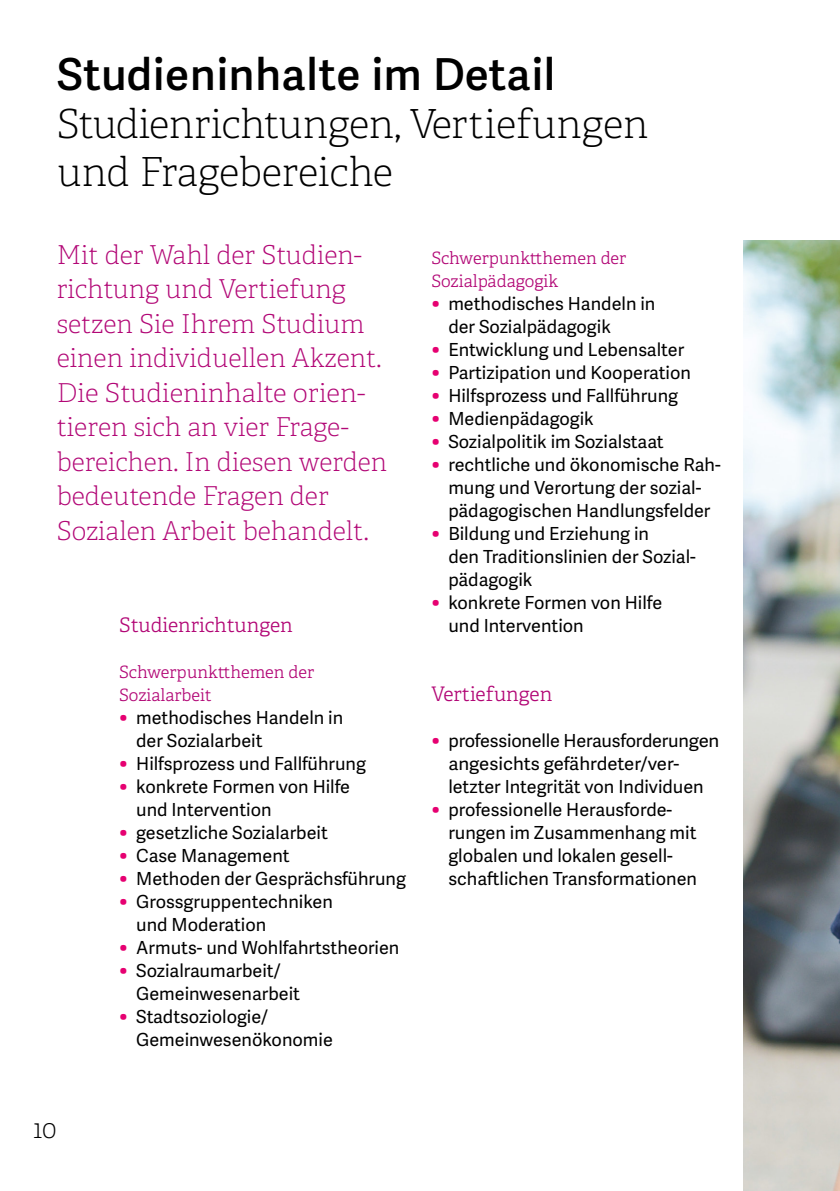
<style>
.page{position:relative;width:840px;height:1191px;background:#fff}
.page>*{position:absolute;margin:0;border:0;box-sizing:border-box;transform-origin:0 0}
.Titel{font:600 44px "Adelle Sans";letter-spacing:.02em;color:#000}
.Unterzeile_Titel{font:100 40px "Adelle";letter-spacing:-.005em;color:#000}
.Leadtext{font:100 26px/34.4px "Adelle";color:#b20776}
.t1{font:100 26px "Adelle";color:#000}
.Untertitel_1{font:300 20px "Adelle";color:#b20776}
.t2{font:18px/23px "Adelle Sans";color:#000}
.Untertitel_2{font:300 17px/23px "Adelle";color:#b20776}
.s1{font-size:22px;color:#e60071}
</style>
<div class="page">
<img style="left:743px;top:241px;width:96px;height:950px">
<p class="Titel" style="left:57px;top:49px;width:499px">Studieninhalte im Detail</p>
<p class="Unterzeile_Titel" style="left:57px;top:100px;width:593px">Studienrichtungen, Vertiefungen</p>
<p class="Unterzeile_Titel" style="left:57px;top:148px;width:337px">und Fragebereiche</p>
<p class="Leadtext" style="left:57px;top:238px;width:331px">Mit der Wahl der Studien&shy;richtung und Vertiefung setzen Sie Ihrem Studium einen individuellen Akzent.<br>Die Studieninhalte orien&shy;tieren sich an vier Frage&shy;bereichen. In diesen werden bedeutende Fragen der<br>Sozialen Arbeit behandelt.</p>
<p class="Untertitel_1" style="left:119px;top:612px;width:175px">Studienrichtungen</p>
<p class="Untertitel_2" style="left:119px;top:660px;width:196px">Schwerpunktthemen der</p>
<p class="Untertitel_2" style="left:119px;top:683px;width:94px">Sozialarbeit</p>
<p class="t2" style="left:136px;top:706px;width:208px;text-indent:-17px"><span class="s1">•</span> methodisches Handeln in der Sozialarbeit</p>
<p class="t2" style="left:119px;top:752px;width:248px"><span class="s1">•</span> Hilfsprozess und Fallführung</p>
<p class="t2" style="left:136px;top:775px;width:215px;text-indent:-17px"><span class="s1">•</span> konkrete Formen von Hilfe und Intervention</p>
<p class="t2" style="left:119px;top:821px;width:210px"><span class="s1">•</span> gesetzliche Sozialarbeit</p>
<p class="t2" style="left:119px;top:844px;width:172px"><span class="s1">•</span> Case Management</p>
<p class="t2" style="left:119px;top:867px;width:288px"><span class="s1">•</span> Methoden der Gesprächsführung</p>
<p class="t2" style="left:136px;top:890px;width:198px;text-indent:-17px"><span class="s1">•</span> Grossgruppentechniken und Moderation</p>
<p class="t2" style="left:119px;top:936px;width:281px"><span class="s1">•</span> Armuts- und Wohlfahrtstheorien</p>
<p class="t2" style="left:136px;top:959px;width:165px;text-indent:-17px"><span class="s1">•</span> Sozialraumarbeit/<br>Gemeinwesenarbeit</p>
<p class="t2" style="left:136px;top:1005px;width:198px;text-indent:-17px"><span class="s1">•</span> Stadtsoziologie/<br>Gemeinwesenökonomie</p>
<p class="Untertitel_2" style="left:431px;top:246px;width:196px">Schwerpunktthemen der<br>Sozialpädagogik</p>
<p class="t2" style="left:448px;top:292px;width:208px;text-indent:-17px"><span class="s1">•</span> methodisches Handeln in der Sozialpädagogik</p>
<p class="t2" style="left:431px;top:338px;width:254px"><span class="s1">•</span> Entwicklung und Lebensalter</p>
<p class="t2" style="left:431px;top:361px;width:261px"><span class="s1">•</span> Partizipation und Kooperation</p>
<p class="t2" style="left:431px;top:384px;width:248px"><span class="s1">•</span> Hilfsprozess und Fallführung</p>
<p class="t2" style="left:431px;top:407px;width:164px"><span class="s1">•</span> Medienpädagogik</p>
<p class="t2" style="left:431px;top:430px;width:234px"><span class="s1">•</span> Sozialpolitik im Sozialstaat</p>
<p class="t2" style="left:431px;top:453px;width:291px;text-align:center"><span class="s1">•</span> rechtliche und ökonomische Rah&shy;mung und Verortung der sozial&shy;pädagogischen Handlungsfelder</p>
<p class="t2" style="left:448px;top:522px;width:249px;text-indent:-17px"><span class="s1">•</span> Bildung und Erziehung in<br>den Traditionslinien der Sozial&shy;pädagogik</p>
<p class="t2" style="left:448px;top:591px;width:215px;text-indent:-17px"><span class="s1">•</span> konkrete Formen von Hilfe und Intervention</p>
<p class="Untertitel_1" style="left:431px;top:681px;width:122px">Vertiefungen</p>
<p class="t2" style="left:448px;top:729px;width:272px;text-indent:-17px"><span class="s1">•</span> professionelle Herausforderungen angesichts gefährdeter/ver&shy;letzter Integrität von Individuen</p>
<p class="t2" style="left:448px;top:798px;width:250px;text-indent:-17px"><span class="s1">•</span> professionelle Herausforde&shy;rungen im Zusammenhang mit globalen und lokalen gesell&shy;schaftlichen Transformationen</p>
<h3 class="t1" style="left:33px;top:1113px;width:25px">10</h3>
</div>
